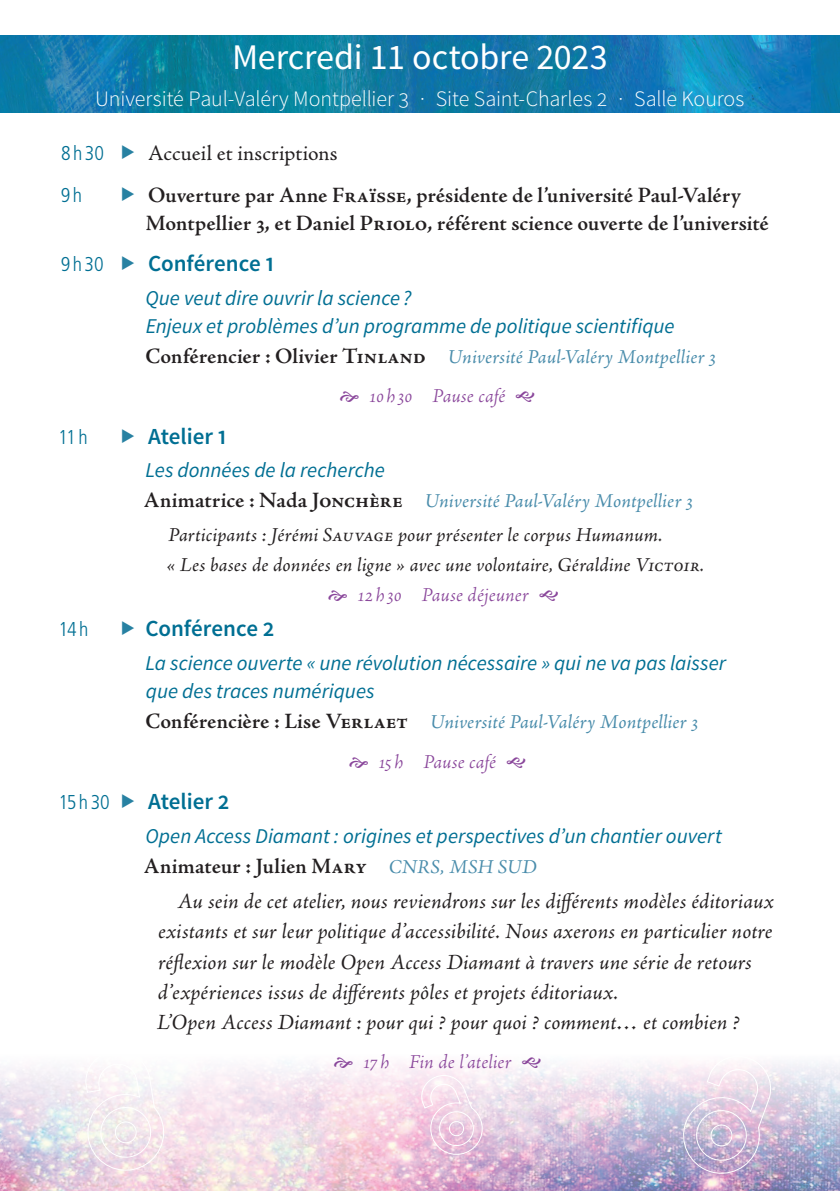
<style>
.page{position:relative;width:840px;height:1191px;background:#fff}
.page>*{position:absolute;margin:0;border:0;box-sizing:border-box;transform-origin:0 0}
.t1{font:36px "Source Sans Pro";letter-spacing:-.01em;color:#fff}
.t2{font:600 23px "Source Sans Pro";color:#006f93}
.t3{font:italic 22px/30px "Adobe Jenson Pro";letter-spacing:.005em;color:#231f20}
.t4{font:600 22px/28px "Adobe Jenson Pro";letter-spacing:-.005em;color:#231f20}
.t5{font:300 22px "Source Sans Pro";letter-spacing:-.005em;color:#fff}
.t6{font:22px "Adobe Jenson Pro";letter-spacing:.01em;color:#231f20}
.t7{font:italic 21px/28px "Source Sans Pro";color:#006f93}
.t8{font:italic 20px/33.2px "Adobe Jenson Pro";letter-spacing:.005em;color:#231f20;text-align:center}
.t9{font:italic 20px/39.4px "Adobe Jenson Pro";letter-spacing:-.01em;color:#498cab}
.t10{font:italic 300 20px "Adobe Jenson Pro";letter-spacing:.005em;color:#8a479b}
.t11{font:300 condensed 20px "Frutiger";letter-spacing:.125em;color:#006f93}
.s1{font-weight:600;font-style:normal;font-size:22px;color:#231f20}
.s2{font-weight:300;color:#8a479b}
.s3{font-weight:600;font-style:normal;font-size:22px}
.s4{color:#498cab}
.s5{font-weight:600;font-style:normal}
.s6{font-size:20px;color:#498cab}
</style>
<div class="page">
<img style="left:0;top:1062px;width:839px;height:129px">
<svg style="left:85px;top:1062px;width:81px;height:111px"></svg>
<svg style="left:677px;top:1062px;width:97px;height:117px;background:#d5c7dc"></svg>
<svg style="left:419px;top:1072px;width:66px;height:85px;background:#f0d5e6"></svg>
<img style="left:0;top:36px;width:811px;height:76px">
<img style="left:811px;top:36px;width:28px;height:76px">
<svg style="left:334px;top:1062px;width:39px;height:7px"></svg>
<svg style="left:511px;top:1062px;width:29px;height:7px"></svg>
<h1 class="t1" style="left:232px;top:34px;width:377px">Mercredi 11 octobre 2023</h1>
<p class="t5" style="left:95px;top:86px;width:650px">Université Paul-Valéry Montpellier 3 · Site Saint-Charles 2 · Salle Kouros</p>
<p class="t11" style="left:61px;top:142px;width:45px">8h30</p>
<p class="t6" style="left:148px;top:141px;width:191px">Accueil et inscriptions</p>
<p class="t11" style="left:61px;top:183px;width:23px">9h</p>
<p class="t4" style="left:146px;top:181px;width:624px">Ouverture par Anne Fraïsse, présidente de l’université Paul-Valéry<br>Montpellier 3, et Daniel Priolo, référent science ouverte de l’université</p>
<p class="t11" style="left:61px;top:253px;width:45px">9h30</p>
<p class="t2" style="left:148px;top:249px;width:128px">Conférence 1</p>
<p class="t7" style="left:145px;top:284px;width:530px">Que veut dire ouvrir la science ?<br>Enjeux et problèmes d’un programme de politique scientifique</p>
<p class="t9" style="left:369px;top:338px;width:348px;text-indent:-224px"><span class="s1">Conférencier : Olivier Tinland</span> Université Paul-Valéry Montpellier 3<br><span class="s2">10 h 30 Pause café</span></p>
<p class="t11" style="left:58px;top:425px;width:31px">11h</p>
<p class="t2" style="left:148px;top:421px;width:80px">Atelier 1</p>
<p class="t7" style="left:145px;top:456px;width:241px">Les données de la recherche</p>
<p class="t8" style="left:144px;top:485px;width:550px"><span class="s3">Animatrice : Nada Jonchère</span> <span class="s4">Université Paul-Valéry Montpellier 3<br></span>Participants : Jérémi Sauvage pour présenter le corpus Humanum.</p>
<p class="t8" style="left:166px;top:549px;width:539px">« Les bases de données en ligne » avec une volontaire, Géraldine Victoir.</p>
<p class="t10" style="left:357px;top:583px;width:172px">12 h 30 Pause déjeuner</p>
<p class="t11" style="left:58px;top:618px;width:32px">14h</p>
<p class="t2" style="left:145px;top:614px;width:130px">Conférence 2</p>
<p class="t7" style="left:145px;top:649px;width:581px">La science ouverte « une révolution nécessaire » qui ne va pas laisser que des traces numériques</p>
<p class="t9" style="left:378px;top:703px;width:321px;text-indent:-233px"><span class="s1">Conférencière : Lise Verlaet</span> Université Paul-Valéry Montpellier 3<br><span class="s2">15 h Pause café</span></p>
<p class="t11" style="left:58px;top:790px;width:53px">15h30</p>
<p class="t2" style="left:148px;top:787px;width:83px">Atelier 2</p>
<p class="t7" style="left:145px;top:821px;width:577px">Open Access Diamant : origines et perspectives d’un chantier ouvert</p>
<p class="t3" style="left:177px;top:849px;width:597px;line-height:35.6px;text-indent:-34px"><span class="s5">Animateur : Julien Mary</span> <span class="s6">CNRS, MSH SUD<br></span>Au sein de cet atelier, nous reviendrons sur les différents modèles éditoriaux</p>
<p class="t3" style="left:157px;top:918px;width:617px">existants et sur leur politique d’accessibilité. Nous axerons en particulier notre réflexion sur le modèle Open Access Diamant à travers une série de retours d’expériences issus de différents pôles et projets éditoriaux.<br>L’Open Access Diamant : pour qui ? pour quoi ? comment… et combien ?</p>
<p class="t10" style="left:363px;top:1050px;width:149px">17 h Fin de l’atelier</p>
</div>
